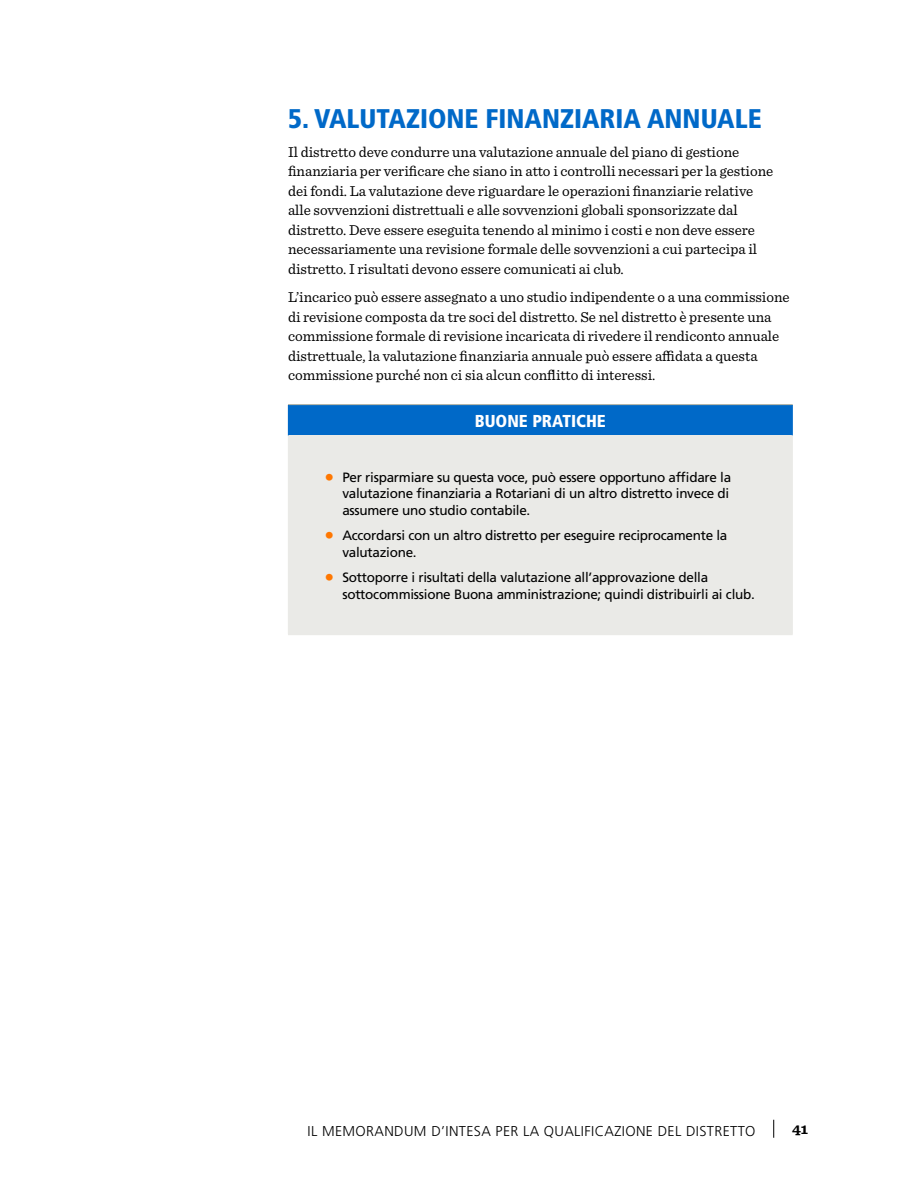
<style>
.page{position:relative;width:918px;height:1188px;background:#fff}
.page>*{position:absolute;margin:0;border:0;box-sizing:border-box;transform-origin:0 0}
.t1{font:900 condensed 27px "Frutiger LT Std";color:#0069c8}
.t2{font:900 condensed 17.25px "Frutiger LT Std";color:#fff}
.t3{font:15px/19.5px "Sentinel";color:#000}
.t4{font:700 15px "Sentinel";color:#000}
.t5{font:300 14.25px "Frutiger LT Std";letter-spacing:.025em;color:#000}
.t6{font:13.5px/16.5px "Frutiger LT Std";letter-spacing:-.02em;color:#000}
.s1{font-size:19.5px;color:#f70}
</style>
<div class="page">
<svg style="left:773px;top:1120px;width:1px;height:18px"></svg>
<div style="left:288px;top:405px;width:504px;height:31px;background:#0069c8"></div>
<div style="left:288px;top:436px;width:504px;height:199px;background:#eaeae7"></div>
<hr style="left:288px;top:404px;width:505px;height:1px;background:#a9aca0">
<hr style="left:792px;top:405px;width:1px;height:31px;background:#0069c8">
<hr style="left:792px;top:436px;width:1px;height:198px;background:#eaeae7">
<hr style="left:288px;top:634px;width:505px;height:1px;background:#eaeae7">
<h1 class="t1" style="left:288px;top:103px;width:475px">5. VALUTAZIONE FINANZIARIA ANNUALE</h1>
<p class="t3" style="left:288px;top:141px;width:487px">Il distretto deve condurre una valutazione annuale del piano di gestione finanziaria per verificare che siano in atto i controlli necessari per la gestione dei fondi. La valutazione deve riguardare le operazioni finanziarie relative alle sovvenzioni distrettuali e alle sovvenzioni globali sponsorizzate dal distretto. Deve essere eseguita tenendo al minimo i costi e non deve essere necessariamente una revisione formale delle sovvenzioni a cui partecipa il distretto. I risultati devono essere comunicati ai club.</p>
<p class="t3" style="left:288px;top:287px;width:503px">L’incarico può essere assegnato a uno studio indipendente o a una commissione di revisione composta da tre soci del distretto. Se nel distretto è presente una commissione formale di revisione incaricata di rivedere il rendiconto annuale distrettuale, la valutazione finanziaria annuale può essere affidata a questa commissione purché non ci sia alcun conflitto di interessi.</p>
<p class="t2" style="left:475px;top:410px;width:133px">BUONE PRATICHE</p>
<p class="t6" style="left:342px;top:469px;width:390px;text-indent:-18px"><span class="s1">•</span> Per risparmiare su questa voce, può essere opportuno affidare la valutazione finanziaria a Rotariani di un altro distretto invece di assumere uno studio contabile.</p>
<p class="t6" style="left:342px;top:527px;width:387px;text-indent:-18px"><span class="s1">•</span> Accordarsi con un altro distretto per eseguire reciprocamente la valutazione.</p>
<p class="t6" style="left:342px;top:569px;width:414px;text-indent:-18px"><span class="s1">•</span> Sottoporre i risultati della valutazione all’approvazione della sottocommissione Buona amministrazione; quindi distribuirli ai club.</p>
<p class="t5" style="left:308px;top:1123px;width:449px">IL MEMORANDUM D’INTESA PER LA QUALIFICAZIONE DEL DISTRETTO</p>
<p class="t4" style="left:792px;top:1117px;width:18px">41</p>
</div>
